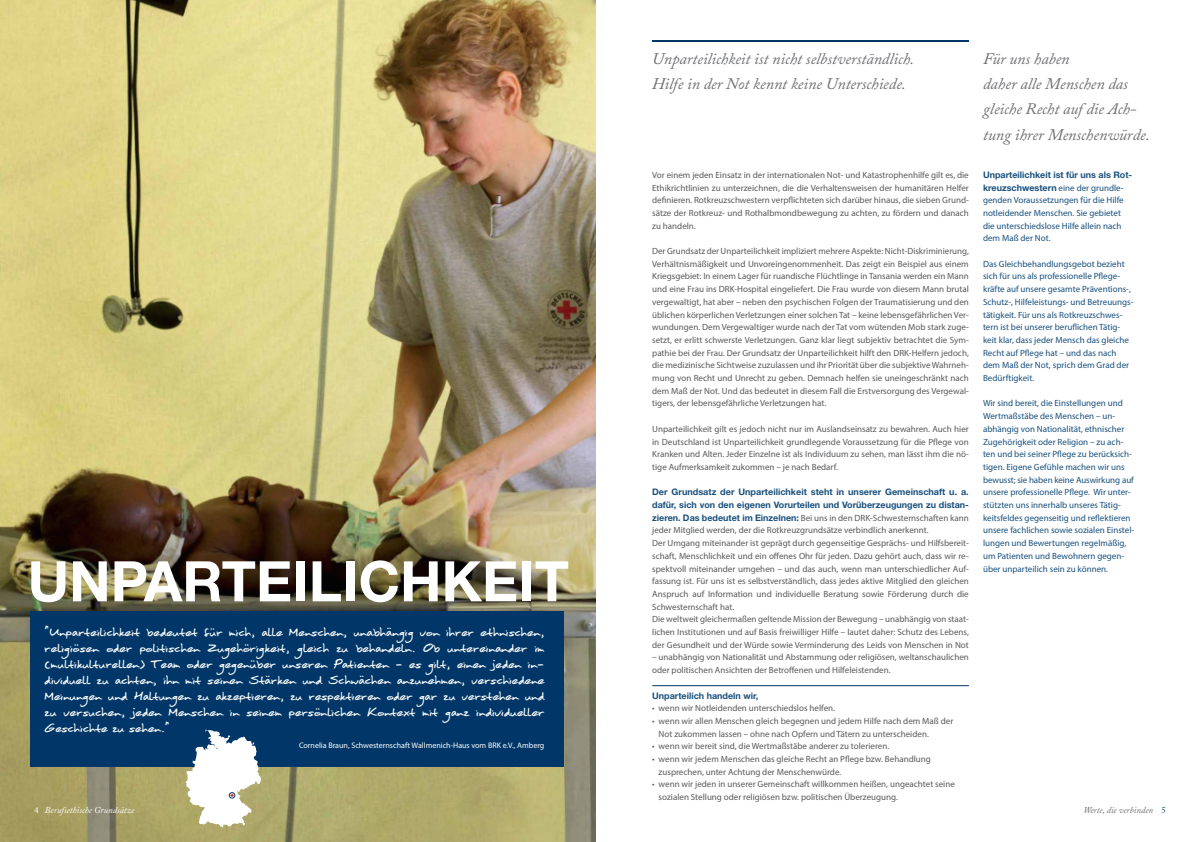
<style>
.page{position:relative;width:1191px;height:842px;background:#fff}
.page>*{position:absolute;margin:0;border:0;box-sizing:border-box;transform-origin:0 0}
.t1{font:700 56px "Helvetica Neue";color:#fff}
.t2{font:italic 16px/25.4px "Adobe Caslon Pro";color:#6d6e71}
.t3{font:13px/16px "Moan Hand";color:#fff;text-align:justify}
.t4{font:9px/12.7px "Myriad Pro";color:#58595b}
.t5{font:9px/12.7px "Myriad Pro";color:#18507e}
.t6{font:700 9px/12.7px "Helvetica Neue";color:#18507e}
.t7{font:italic 9px "Adobe Caslon Pro";color:#fff}
.t8{font:italic 9px "Adobe Caslon Pro";color:#6d6e71}
.t9{font:8px "Myriad Pro";color:#fff}
.s1{font-style:normal}
.s2{font-family:"Helvetica Neue";font-weight:700;color:#18507e}
.s3{font-family:"Myriad Pro";font-weight:400}
.s4{font-style:normal;color:#18507e}
</style>
<div class="page">
<hr style="left:652px;top:40px;width:317px;height:2px;background:#003768">
<hr style="left:652px;top:685px;width:317px;height:1px;background:#003768">
<img style="left:0;top:0;width:595px;height:842px">
<div style="left:30px;top:611px;width:534px;height:156px;background:#003768"></div>
<svg style="left:186px;top:728px;width:75px;height:100px"></svg>
<h1 class="t1" style="left:28px;top:547px;width:543px">UNPARTEILICHKEIT</h1>
<p class="t3" style="left:45px;top:623px;width:501px">„Unparteilichkeit bedeutet für mich, alle Menschen, unabhängig von ihrer ethnischen, religiösen oder politischen Zugehörigkeit, gleich zu behandeln. Ob untereinander im (multikulturellen) Team oder gegenüber unseren Patienten – es gilt, einen jeden in&shy;dividuell zu achten, ihn mit seinen Stärken und Schwächen anzunehmen, verschiedene Meinungen und Haltungen zu akzeptieren, zu respektieren oder gar zu verstehen und zu versuchen, jeden Menschen in seinem persönlichen Kontext mit ganz individueller Geschichte zu sehen.“</p>
<p class="t9" style="left:299px;top:740px;width:247px">Cornelia Braun, Schwesternschaft Wallmenich-Haus vom BRK e.V., Amberg</p>
<p class="t7" style="left:34px;top:804px;width:101px"><span class="s1">4</span> Berufsethische Grundsätze</p>
<h2 class="t2" style="left:652px;top:45px;width:264px">Unparteilichkeit ist nicht selbstverständlich.<br>Hilfe in der Not kennt keine Unterschiede.</h2>
<h2 class="t2" style="left:983px;top:45px;width:168px">Für uns haben<br>daher alle Menschen das gleiche Recht auf die Ach&shy;tung ihrer Menschenwürde.</h2>
<p class="t4" style="left:652px;top:168px;width:318px;text-align:justify">Vor einem jeden Einsatz in der internationalen Not- und Katastrophenhilfe gilt es, die Ethikrichtlinien zu unterzeichnen, die die Verhaltensweisen der humanitären Helfer definieren. Rotkreuzschwestern verpflichteten sich darüber hinaus, die sieben Grund&shy;sätze der Rotkreuz- und Rothalbmondbewegung zu achten, zu fördern und danach zu handeln.</p>
<p class="t4" style="left:652px;top:244px;width:318px;text-align:justify">Der Grundsatz der Unparteilichkeit impliziert mehrere Aspekte: Nicht-Diskriminierung, Verhältnismäßigkeit und Unvoreingenommenheit. Das zeigt ein Beispiel aus einem Kriegsgebiet: In einem Lager für ruandische Flüchtlinge in Tansania werden ein Mann und eine Frau ins DRK-Hospital eingeliefert. Die Frau wurde von diesem Mann brutal vergewaltigt, hat aber – neben den psychischen Folgen der Traumatisierung und den üblichen körperlichen Verletzungen einer solchen Tat – keine lebensgefährlichen Ver&shy;wundungen. Dem Vergewaltiger wurde nach der Tat vom wütenden Mob stark zuge&shy;setzt, er erlitt schwerste Verletzungen. Ganz klar liegt subjektiv betrachtet die Sym&shy;pathie bei der Frau. Der Grundsatz der Unparteilichkeit hilft den DRK-Helfern jedoch, die medizinische Sichtweise zuzulassen und ihr Priorität über die subjektive Wahrneh&shy;mung von Recht und Unrecht zu geben. Demnach helfen sie uneingeschränkt nach dem Maß der Not. Und das bedeutet in diesem Fall die Erstversorgung des Vergewal&shy;tigers, der lebensgefährliche Verletzungen hat.</p>
<p class="t4" style="left:652px;top:422px;width:318px;text-align:justify">Unparteilichkeit gilt es jedoch nicht nur im Auslandseinsatz zu bewahren. Auch hier in Deutschland ist Unparteilichkeit grundlegende Voraussetzung für die Pflege von Kranken und Alten. Jeder Einzelne ist als Individuum zu sehen, man lässt ihm die nö&shy;tige Aufmerksamkeit zukommen – je nach Bedarf.</p>
<p class="t6" style="left:652px;top:486px;width:318px">Der Grundsatz der Unparteilichkeit steht in unserer Gemeinschaft u. a. dafür, sich von den eigenen Vorurteilen und Vorüberzeugungen zu distan-</p>
<p class="t4" style="left:652px;top:511px;width:318px"><span class="s2">zieren. Das bedeutet im Einzelnen:</span> Bei uns in den DRK-Schwesternschaften kann jeder Mitglied werden, der die Rotkreuzgrundsätze verbindlich anerkennt.<br>Der Umgang miteinander ist geprägt durch gegenseitige Gesprächs- und Hilfsbereit&shy;schaft, Menschlichkeit und ein offenes Ohr für jeden. Dazu gehört auch, dass wir re&shy;spektvoll miteinander umgehen – und das auch, wenn man unterschiedlicher Auf&shy;fassung ist. Für uns ist es selbstverständlich, dass jedes aktive Mitglied den gleichen Anspruch auf Information und individuelle Beratung sowie Förderung durch die Schwesternschaft hat.<br>Die weltweit gleichermaßen geltende Mission der Bewegung – unabhängig von staat&shy;lichen Institutionen und auf Basis freiwilliger Hilfe – lautet daher: Schutz des Lebens, der Gesundheit und der Würde sowie Verminderung des Leids von Menschen in Not</p>
<p class="t4" style="left:652px;top:651px;width:318px">– unabhängig von Nationalität und Abstammung oder religiösen, weltanschaulichen oder politischen Ansichten der Betroffenen und Hilfeleistenden.</p>
<p class="t6" style="left:652px;top:689px;width:107px">Unparteilich handeln wir,</p>
<p class="t4" style="left:652px;top:702px;width:184px">• wenn wir Notleidenden unterschiedslos helfen.</p>
<p class="t4" style="left:658px;top:714px;width:296px;text-indent:-6px">• wenn wir allen Menschen gleich begegnen und jedem Hilfe nach dem Maß der<br>Not zukommen lassen – ohne nach Opfern und Tätern zu unterscheiden.</p>
<p class="t4" style="left:652px;top:740px;width:238px">• wenn wir bereit sind, die Wertmaßstäbe anderer zu tolerieren.</p>
<p class="t4" style="left:658px;top:752px;width:274px;text-indent:-6px">• wenn wir jedem Menschen das gleiche Recht an Pflege bzw. Behandlung zusprechen, unter Achtung der Menschenwürde.</p>
<p class="t4" style="left:658px;top:778px;width:298px;text-indent:-6px">• wenn wir jeden in unserer Gemeinschaft willkommen heißen, ungeachtet seine sozialen Stellung oder religiösen bzw. politischen Überzeugung.</p>
<p class="t6" style="left:983px;top:168px;width:151px">Unparteilichkeit ist für uns als Rot&shy;kreuzschwestern <span class="s3">eine der grundle-</span></p>
<p class="t5" style="left:983px;top:194px;width:142px">genden Voraussetzungen für die Hilfe notleidender Menschen. Sie gebietet die unterschiedslose Hilfe allein nach dem Maß der Not.</p>
<p class="t5" style="left:983px;top:257px;width:152px">Das Gleichbehandlungsgebot bezieht sich für uns als professionelle Pflege&shy;kräfte auf unsere gesamte Präventions-, Schutz-, Hilfeleistungs- und Betreuungs&shy;tätigkeit. Für uns als Rotkreuzschwes&shy;tern ist bei unserer beruflichen Tätig&shy;keit klar, dass jeder Mensch das gleiche Recht auf Pflege hat – und das nach dem Maß der Not, sprich dem Grad der Bedürftigkeit.</p>
<p class="t5" style="left:983px;top:397px;width:153px">Wir sind bereit, die Einstellungen und Wertmaßstäbe des Menschen – un&shy;abhängig von Nationalität, ethnischer Zugehörigkeit oder Religion – zu ach&shy;ten und bei seiner Pflege zu berücksich&shy;tigen. Eigene Gefühle machen wir uns bewusst; sie haben keine Auswirkung auf unsere professionelle Pflege. Wir unter&shy;stützten uns innerhalb unseres Tätig&shy;keitsfeldes gegenseitig und reflektieren unsere fachlichen sowie sozialen Einstel&shy;lungen und Bewertungen regelmäßig, um Patienten und Bewohnern gegen&shy;über unparteilich sein zu können.</p>
<p class="t8" style="left:1083px;top:804px;width:84px">Werte, die verbinden <span class="s4">5</span></p>
</div>
